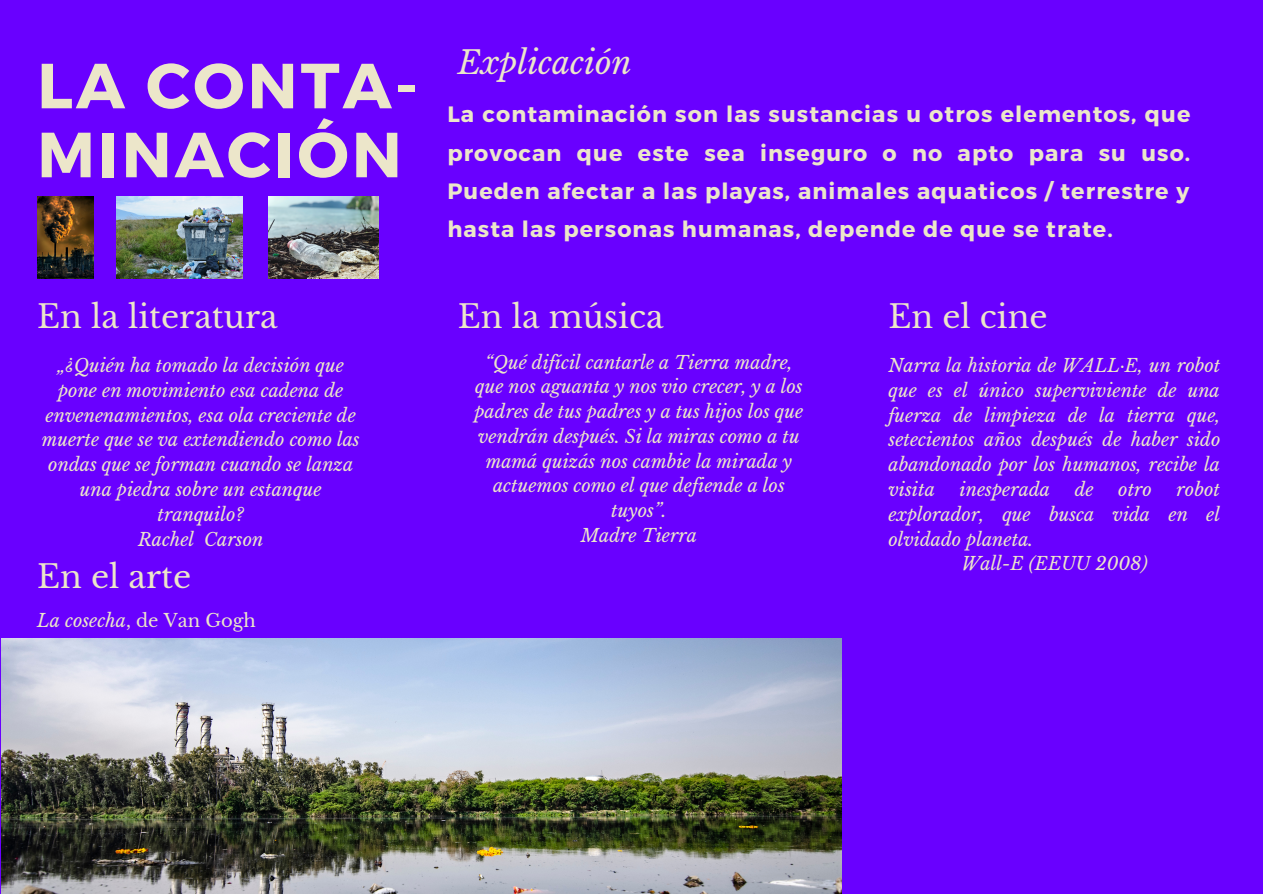
<style>
.page{position:relative;width:1263px;height:894px;background:#fff}
.page>*{position:absolute;margin:0;border:0;box-sizing:border-box;transform-origin:0 0}
.t1{font:700 63.6px "Montserrat";letter-spacing:.05em;color:#ece6ca}
.t2{font:31.65px "Libre Baskerville";color:#ece6ca}
.t3{font:italic 31.65px "Libre Baskerville";color:#ece6ca}
.t4{font:700 22.2px/38.2px "Montserrat";letter-spacing:.05em;color:#ece6ca;text-align:justify}
.t5{font:italic 18px/24.8px "Libre Baskerville";color:#ece6ca;text-align:center}
.t6{font:18px "Libre Baskerville";color:#ece6ca}
.s1{font-style:italic}
</style>
<div class="page">
<div style="left:0;top:0;width:1263px;height:893px;background:#6900ff"></div>
<img style="left:2px;top:638px;width:839px;height:255px">
<img style="left:37px;top:196px;width:56px;height:82px">
<img style="left:116px;top:196px;width:126px;height:82px">
<img style="left:268px;top:196px;width:111px;height:82px">
<p class="t1" style="left:37px;top:44px;width:383px">LA CONTA-</p>
<p class="t1" style="left:37px;top:113px;width:366px">MINACIÓN</p>
<p class="t2" style="left:37px;top:297px;width:242px">En la literatura</p>
<p class="t5" style="left:42px;top:353px;width:319px">„¿Quién ha tomado la decisión que pone en movimiento esa cadena de envenenamientos, esa ola creciente de muerte que se va extendiendo como las ondas que se forman cuando se lanza una piedra sobre un estanque tranquilo?</p>
<p class="t5" style="left:138px;top:526px;width:127px">Rachel Carson</p>
<p class="t2" style="left:37px;top:557px;width:156px">En el arte</p>
<p class="t6" style="left:37px;top:609px;width:220px"><span class="s1">La cosecha</span>, de Van Gogh</p>
<p class="t3" style="left:458px;top:44px;width:175px">Explicación</p>
<p class="t4" style="left:447px;top:94px;width:744px">La contaminación son las sustancias u otros elementos, que provocan que este sea inseguro o no apto para su uso.<br>Pueden afectar a las playas, animales aquaticos / terrestre y hasta las personas humanas, depende de que se trate.</p>
<p class="t2" style="left:458px;top:297px;width:207px">En la música</p>
<p class="t5" style="left:474px;top:350px;width:330px">“Qué difícil cantarle a Tierra madre, que nos aguanta y nos vio crecer, y a los padres de tus padres y a tus hijos los que vendrán después. Si la miras como a tu mamá quizás nos cambie la mirada y actuemos como el que defiende a los tuyos”.</p>
<p class="t5" style="left:581px;top:523px;width:118px">Madre Tierra</p>
<p class="t2" style="left:888px;top:297px;width:161px">En el cine</p>
<p class="t5" style="left:888px;top:353px;width:333px;text-align:justify">Narra la historia de WALL·E, un robot que es el único superviviente de una fuerza de limpieza de la tierra que, setecientos años después de haber sido abandonado por los humanos, recibe la visita</p>
<p class="t5" style="left:959px;top:477px;width:92px">inesperada</p>
<p class="t5" style="left:1075px;top:477px;width:20px">de</p>
<p class="t5" style="left:1118px;top:477px;width:35px">otro</p>
<p class="t5" style="left:888px;top:477px;width:333px;text-align:justify;text-indent:288px">robot explorador, que busca vida en el olvidado planeta.</p>
<p class="t5" style="left:961px;top:551px;width:188px">Wall-E (EEUU 2008)</p>
</div>
